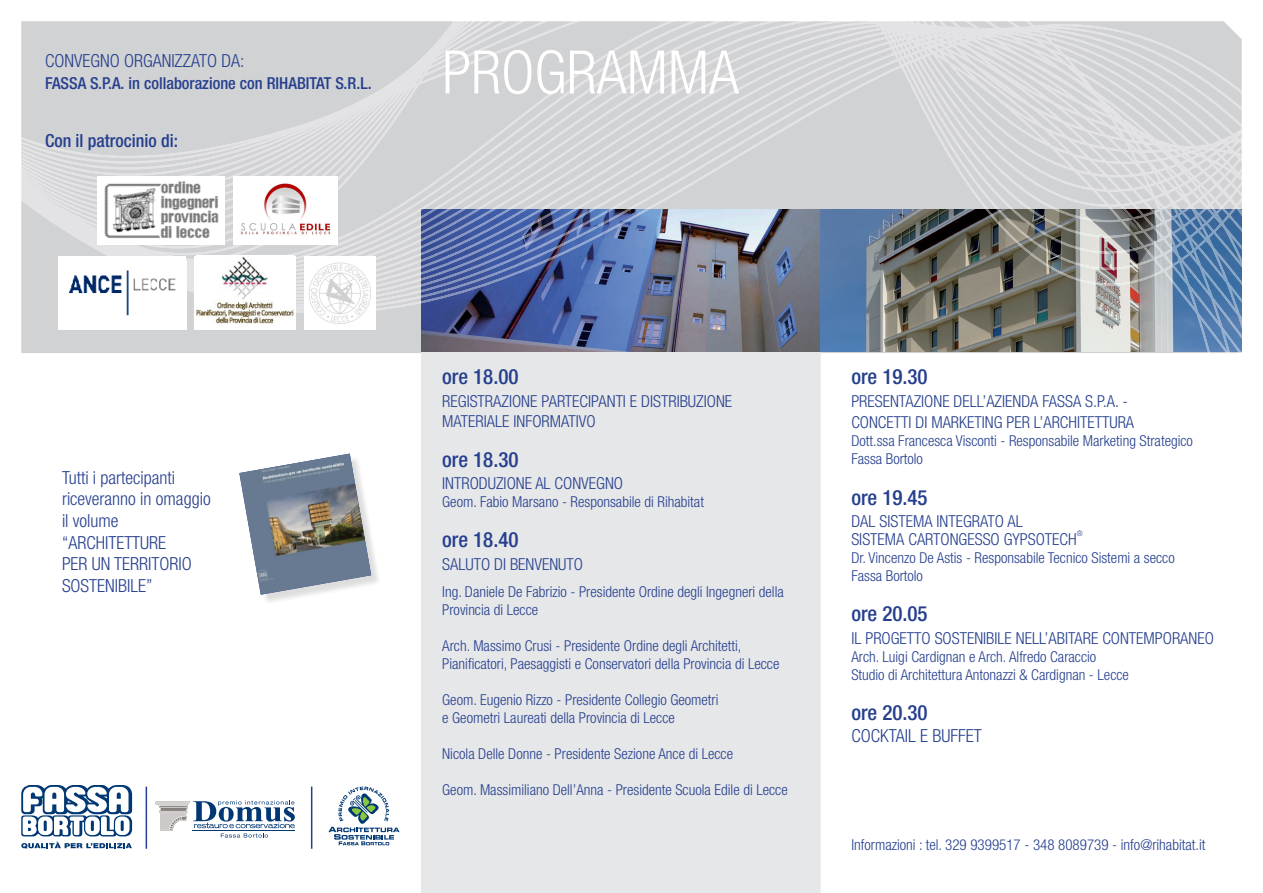
<style>
.page{position:relative;width:1263px;height:893px;background:#fff}
.page>*{position:absolute;margin:0;border:0;box-sizing:border-box;transform-origin:0 0}
.t1{font:300 condensed 60px "Helvetica Neue";color:#fff}
.t2{font:500 condensed 21px "Helvetica Neue";color:#253f8e}
.t3{font:300 condensed 18px "Helvetica Neue";color:#253f8e}
.t4{font:500 condensed 18px "Helvetica Neue";color:#253f8e}
.t5{font:300 condensed 16.5px "Helvetica Neue";color:#253f8e}
.t6{font:500 condensed 16.5px "Helvetica Neue";color:#253f8e}
.t7{font:300 condensed 15px/18px "Helvetica Neue";color:#253f8e}
.t8{font:300 condensed 7.5px "Helvetica Neue";color:#253f8e}
</style>
<div class="page">
<div style="left:421px;top:382px;width:400px;height:511px;background:#e6e7e9"></div>
<svg style="left:21px;top:21px;width:1221px;height:361px;background:#babec6"></svg>
<div style="left:242px;top:456px;width:140px;height:149px;background:#231f20;opacity:.15"></div>
<img style="left:239px;top:454px;width:132px;height:141px">
<svg style="left:21px;top:785px;width:111px;height:64px"></svg>
<div style="left:58px;top:256px;width:128px;height:74px;background:#fff"></div>
<img style="left:69px;top:270px;width:107px;height:46px">
<div style="left:304px;top:256px;width:72px;height:74px;background:#fff"></div>
<img style="left:309px;top:262px;width:62px;height:62px">
<div style="left:195px;top:256px;width:101px;height:74px;background:#fff"></div>
<img style="left:196px;top:257px;width:98px;height:67px">
<div style="left:97px;top:176px;width:128px;height:68px;background:#fff"></div>
<img style="left:104px;top:181px;width:115px;height:57px">
<img style="left:233px;top:176px;width:104px;height:68px">
<svg style="left:155px;top:800px;width:140px;height:38px"></svg>
<hr style="left:146px;top:787px;width:1px;height:62px;background:#253f8e">
<hr style="left:311px;top:787px;width:1px;height:62px;background:#253f8e">
<svg style="left:328px;top:787px;width:71px;height:58px"></svg>
<p class="t3" style="left:45px;top:51px;width:201px">CONVEGNO ORGANIZZATO DA:</p>
<p class="t6" style="left:45px;top:73px;width:328px">FASSA S.P.A. in collaborazione con RIHABITAT S.R.L.</p>
<p class="t4" style="left:45px;top:130px;width:135px">Con il patrocinio di:</p>
<p class="t1" style="left:442px;top:38px;width:298px">PROGRAMMA</p>
<p class="t3" style="left:62px;top:467px;width:115px">Tutti i partecipanti</p>
<p class="t3" style="left:62px;top:489px;width:150px">riceveranno in omaggio</p>
<p class="t3" style="left:62px;top:510px;width:58px">il volume</p>
<p class="t3" style="left:62px;top:532px;width:106px">“ARCHITETTURE</p>
<p class="t3" style="left:62px;top:553px;width:131px">PER UN TERRITORIO</p>
<p class="t3" style="left:62px;top:575px;width:92px">SOSTENIBILE”</p>
<p class="t2" style="left:442px;top:364px;width:78px">ore 18.00</p>
<p class="t5" style="left:442px;top:391px;width:291px">REGISTRAZIONE PARTECIPANTI E DISTRIBUZIONE</p>
<p class="t5" style="left:442px;top:411px;width:155px">MATERIALE INFORMATIVO</p>
<p class="t2" style="left:442px;top:447px;width:78px">ore 18.30</p>
<p class="t5" style="left:442px;top:474px;width:182px">INTRODUZIONE AL CONVEGNO</p>
<p class="t7" style="left:442px;top:493px;width:263px">Geom. Fabio Marsano - Responsabile di Rihabitat</p>
<p class="t2" style="left:442px;top:527px;width:78px">ore 18.40</p>
<p class="t5" style="left:442px;top:555px;width:142px">SALUTO DI BENVENUTO</p>
<p class="t7" style="left:442px;top:583px;width:343px">Ing. Daniele De Fabrizio - Presidente Ordine degli Ingegneri della<br>Provincia di Lecce</p>
<p class="t7" style="left:442px;top:637px;width:301px">Arch. Massimo Crusi - Presidente Ordine degli Architetti,</p>
<p class="t7" style="left:442px;top:655px;width:339px">Pianificatori, Paesaggisti e Conservatori della Provincia di Lecce</p>
<p class="t7" style="left:442px;top:691px;width:278px">Geom. Eugenio Rizzo - Presidente Collegio Geometri</p>
<p class="t7" style="left:442px;top:709px;width:234px">e Geometri Laureati della Provincia di Lecce</p>
<p class="t7" style="left:442px;top:745px;width:292px">Nicola Delle Donne - Presidente Sezione Ance di Lecce</p>
<p class="t7" style="left:442px;top:781px;width:347px">Geom. Massimiliano Dell’Anna - Presidente Scuola Edile di Lecce</p>
<p class="t2" style="left:851px;top:364px;width:78px">ore 19.30</p>
<p class="t5" style="left:851px;top:391px;width:278px">PRESENTAZIONE DELL’AZIENDA FASSA S.P.A. -</p>
<p class="t5" style="left:851px;top:413px;width:284px">CONCETTI DI MARKETING PER L’ARCHITETTURA</p>
<p class="t7" style="left:851px;top:432px;width:343px">Dott.ssa Francesca Visconti - Responsabile Marketing Strategico<br>Fassa Bortolo</p>
<p class="t2" style="left:851px;top:485px;width:78px">ore 19.45</p>
<p class="t5" style="left:851px;top:512px;width:173px">DAL SISTEMA INTEGRATO AL</p>
<p class="t5" style="left:851px;top:530px;width:227px">SISTEMA CARTONGESSO GYPSOTECH</p>
<p class="t8" style="left:1077px;top:529px;width:7px">®</p>
<p class="t7" style="left:851px;top:549px;width:325px">Dr. Vincenzo De Astis - Responsabile Tecnico Sistemi a secco</p>
<p class="t7" style="left:851px;top:567px;width:73px">Fassa Bortolo</p>
<p class="t2" style="left:851px;top:601px;width:78px">ore 20.05</p>
<p class="t5" style="left:851px;top:628px;width:364px">IL PROGETTO SOSTENIBILE NELL’ABITARE CONTEMPORANEO</p>
<p class="t7" style="left:851px;top:647px;width:246px">Arch. Luigi Cardignan e Arch. Alfredo Caraccio</p>
<p class="t7" style="left:851px;top:665px;width:279px">Studio di Architettura Antonazzi &amp; Cardignan - Lecce</p>
<p class="t2" style="left:851px;top:700px;width:78px">ore 20.30</p>
<p class="t3" style="left:851px;top:726px;width:132px">COCKTAIL E BUFFET</p>
<p class="t7" style="left:851px;top:835px;width:356px">Informazioni : tel. 329 9399517 - 348 8089739 - info@rihabitat.it</p>
</div>
